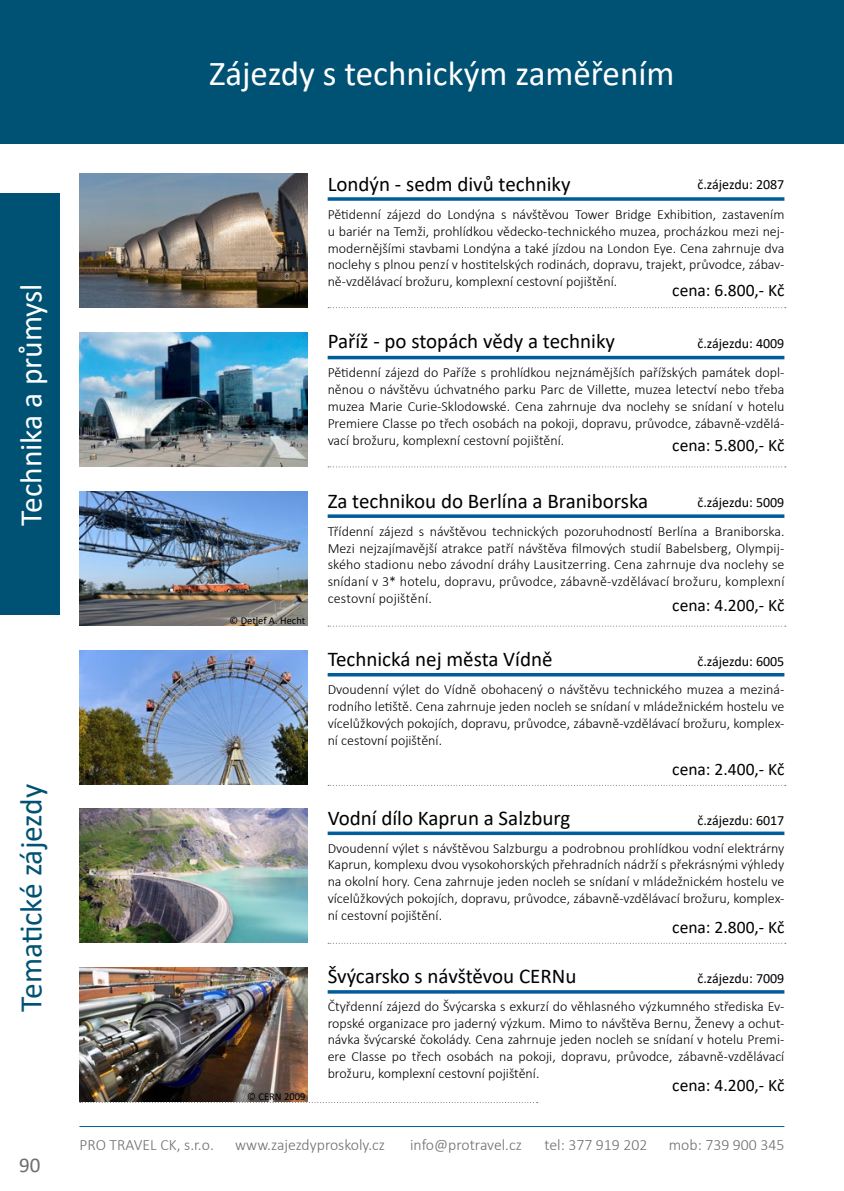
<style>
.page{position:relative;width:844px;height:1191px;background:#fff}
.page>*{position:absolute;margin:0;border:0;box-sizing:border-box;transform-origin:0 0}
.t1{font:35px "Calibri";color:#fff}
.t2{font:31.5px "Calibri";letter-spacing:-.01em;color:#005274}
.t3{font:31.5px "Calibri";color:#fff}
.t4{font:21px "Calibri";color:#000}
.t5{font:21px "Calibri";color:#6d6e71}
.t6{font:17.5px "Calibri";color:#000}
.t7{font:300 15.75px "Calibri";color:#6d6e71}
.t8{font:300 14px/16.8px "Calibri";color:#000;text-align:justify}
.t9{font:14px "Calibri";color:#000}
.t10{font:10.5px "Calibri";color:#000}
</style>
<div class="page">
<div style="left:0;top:193px;width:60px;height:422px;background:#005274"></div>
<hr style="left:79px;top:1126px;width:705px;height:1px;background:#005c9a">
<div style="left:0;top:0;width:843px;height:144px;background:#005274"></div>
<svg style="left:327px;top:197px;width:457px;height:4px;background:#1f6fa6"></svg>
<hr style="left:327px;top:356px;width:457px;height:3px;background:#005c9a">
<svg style="left:327px;top:514px;width:457px;height:4px;background:#1f6fa6"></svg>
<hr style="left:327px;top:673px;width:457px;height:3px;background:#005c9a">
<svg style="left:327px;top:831px;width:457px;height:4px;background:#2473a8"></svg>
<hr style="left:327px;top:990px;width:457px;height:3px;background:#005c9a">
<img style="left:79px;top:174px;width:229px;height:134px">
<img style="left:79px;top:332px;width:229px;height:134px">
<img style="left:79px;top:491px;width:229px;height:134px">
<img style="left:79px;top:650px;width:229px;height:134px">
<img style="left:79px;top:809px;width:229px;height:134px">
<img style="left:79px;top:967px;width:229px;height:134px">
<svg style="left:328px;top:307px;width:457px;height:1px"></svg>
<svg style="left:328px;top:625px;width:457px;height:1px"></svg>
<svg style="left:328px;top:943px;width:457px;height:1px"></svg>
<svg style="left:328px;top:466px;width:457px;height:1px"></svg>
<svg style="left:328px;top:785px;width:457px;height:1px"></svg>
<svg style="left:80px;top:1102px;width:457px;height:1px"></svg>
<h1 class="t1" style="left:209px;top:49px;width:466px">Zájezdy s technickým zaměřením</h1>
<h2 class="t3" style="left:9px;top:525px;width:244px;rotate:-90deg">Technika a průmysl</h2>
<h2 class="t2" style="left:9px;top:1011px;width:229px;rotate:-90deg">Tematické zájezdy</h2>
<h3 class="t5" style="left:19px;top:1150px;width:23px">90</h3>
<h3 class="t4" style="left:327px;top:169px;width:244px">Londýn - sedm divů techniky</h3>
<p class="t9" style="left:697px;top:175px;width:88px">č.zájezdu: 2087</p>
<p class="t8" style="left:327px;top:206px;width:458px">Pětidenní zájezd do Londýna s návštěvou Tower Bridge Exhibition, zastavením u bariér na Temži, prohlídkou vědecko-technického muzea, procházkou mezi nej&shy;modernějšími stavbami Londýna a také jízdou na London Eye. Cena zahrnuje dva noclehy s plnou penzí v hostitelských rodinách, dopravu, trajekt, průvodce, zábav&shy;ně-vzdělávací brožuru, komplexní cestovní pojištění.</p>
<p class="t6" style="left:672px;top:278px;width:114px">cena: 6.800,- Kč</p>
<h3 class="t4" style="left:327px;top:327px;width:289px">Paříž - po stopách vědy a techniky</h3>
<p class="t9" style="left:697px;top:334px;width:88px">č.zájezdu: 4009</p>
<p class="t8" style="left:327px;top:364px;width:458px">Pětidenní zájezd do Paříže s prohlídkou nejznámějších pařížských památek dopl&shy;něnou o návštěvu úchvatného parku Parc de Villette, muzea letectví nebo třeba muzea Marie Curie-Sklodowské. Cena zahrnuje dva noclehy se snídaní v hotelu Premiere Classe po třech osobách na pokoji, dopravu, průvodce, zábavně-vzdělá&shy;vací brožuru, komplexní cestovní pojištění.</p>
<p class="t6" style="left:672px;top:433px;width:114px">cena: 5.800,- Kč</p>
<h3 class="t4" style="left:327px;top:486px;width:322px">Za technikou do Berlína a Braniborska</h3>
<p class="t9" style="left:697px;top:493px;width:88px">č.zájezdu: 5009</p>
<p class="t10" style="left:229px;top:613px;width:77px">© Detlef A. Hecht</p>
<p class="t10" style="left:247px;top:1089px;width:60px">© CERN 2009</p>
<p class="t8" style="left:327px;top:522px;width:458px">Třídenní zájezd s návštěvou technických pozoruhodností Berlína a Braniborska.<br>Mezi nejzajímavější atrakce patří návštěva filmových studií Babelsberg, Olympij&shy;ského stadionu nebo závodní dráhy Lausitzerring. Cena zahrnuje dva noclehy se snídaní v 3* hotelu, dopravu, průvodce, zábavně-vzdělávací brožuru, komplexní cestovní pojištění.</p>
<p class="t6" style="left:672px;top:593px;width:114px">cena: 4.200,- Kč</p>
<h3 class="t4" style="left:327px;top:644px;width:226px">Technická nej města Vídně</h3>
<p class="t9" style="left:697px;top:651px;width:88px">č.zájezdu: 6005</p>
<p class="t8" style="left:327px;top:681px;width:458px">Dvoudenní výlet do Vídně obohacený o návštěvu technického muzea a meziná&shy;rodního letiště. Cena zahrnuje jeden nocleh se snídaní v mládežnickém hostelu ve vícelůžkových pokojích, dopravu, průvodce, zábavně-vzdělávací brožuru, komplex&shy;ní cestovní pojištění.</p>
<h3 class="t4" style="left:327px;top:803px;width:244px">Vodní dílo Kaprun a Salzburg</h3>
<p class="t6" style="left:672px;top:757px;width:114px">cena: 2.400,- Kč</p>
<p class="t9" style="left:697px;top:810px;width:88px">č.zájezdu: 6017</p>
<p class="t8" style="left:327px;top:839px;width:458px">Dvoudenní výlet s návštěvou Salzburgu a podrobnou prohlídkou vodní elektrárny Kaprun, komplexu dvou vysokohorských přehradních nádrží s překrásnými výhledy na okolní hory. Cena zahrnuje jeden nocleh se snídaní v mládežnickém hostelu ve vícelůžkových pokojích, dopravu, průvodce, zábavně-vzdělávací brožuru, komplex&shy;ní cestovní pojištění.</p>
<p class="t6" style="left:672px;top:915px;width:114px">cena: 2.800,- Kč</p>
<h3 class="t4" style="left:327px;top:962px;width:250px">Švýcarsko s návštěvou CERNu</h3>
<p class="t9" style="left:697px;top:969px;width:88px">č.zájezdu: 7009</p>
<p class="t8" style="left:327px;top:997px;width:458px">Čtyřdenní zájezd do Švýcarska s exkurzí do věhlasného výzkumného střediska Ev&shy;ropské organizace pro jaderný výzkum. Mimo to návštěva Bernu, Ženevy a ochut&shy;návka švýcarské čokolády. Cena zahrnuje jeden nocleh se snídaní v hotelu Premi&shy;ere Classe po třech osobách na pokoji, dopravu, průvodce, zábavně-vzdělávací brožuru, komplexní cestovní pojištění.</p>
<p class="t6" style="left:672px;top:1073px;width:114px">cena: 4.200,- Kč</p>
<p class="t7" style="left:79px;top:1135px;width:136px">PRO TRAVEL CK, s.r.o.</p>
<p class="t7" style="left:235px;top:1135px;width:151px">www.zajezdyproskoly.cz</p>
<p class="t7" style="left:410px;top:1135px;width:113px">info@protravel.cz</p>
<p class="t7" style="left:544px;top:1135px;width:104px">tel: 377 919 202</p>
<p class="t7" style="left:668px;top:1135px;width:117px">mob: 739 900 345</p>
</div>
